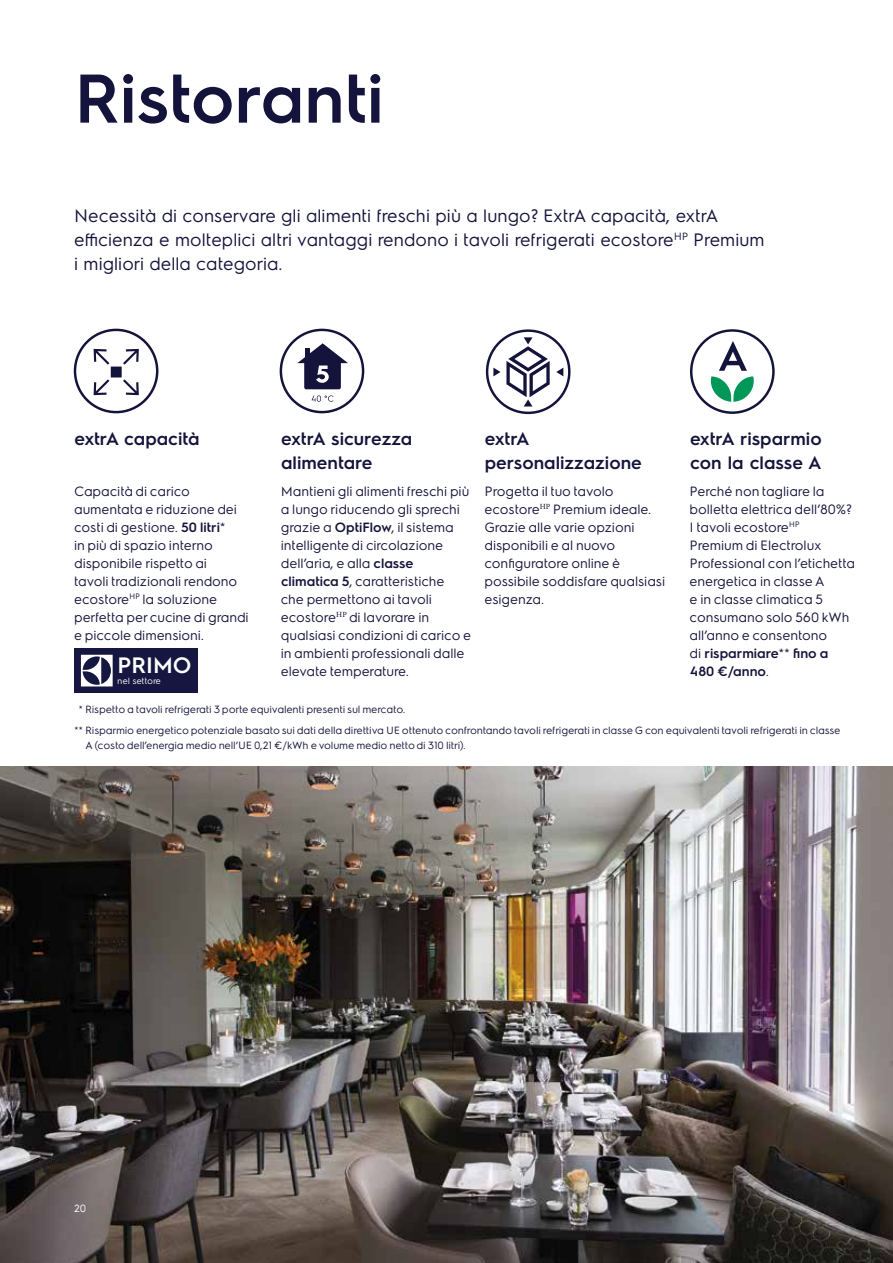
<style>
.page{position:relative;width:893px;height:1263px;background:#fff}
.page>*{position:absolute;margin:0;border:0;box-sizing:border-box;transform-origin:0 0}
.t1{font:600 69px "Electrolux Sans";color:#14133b}
.t2{font:600 22.35px "Electrolux Sans";color:#fff}
.t3{font:18px/24px "Electrolux Sans";color:#14133b}
.t4{font:600 18px/24px "Electrolux Sans";color:#14133b}
.t5{font:13.5px/18px "Electrolux Sans";color:#14133b}
.t6{font:10.5px/21.8px "Electrolux Sans";color:#14133b}
.t7{font:10.5px "Electrolux Sans";color:#fff}
.t8{font:9px "Electrolux Sans";color:#fff}
.s1{font-weight:600}
</style>
<div class="page">
<img style="left:0;top:766px;width:893px;height:497px">
<div style="left:74px;top:329px;width:84px;height:84px;border:2px solid #14133b;border-radius:50%"></div>
<svg style="left:94px;top:349px;width:45px;height:46px"></svg>
<div style="left:280px;top:329px;width:84px;height:84px;border:2px solid #14133b;border-radius:50%"></div>
<svg style="left:297px;top:343px;width:51px;height:46px"></svg>
<svg style="left:311px;top:395px;width:22px;height:7px"></svg>
<div style="left:690px;top:329px;width:85px;height:85px;border:2px solid #14133b;border-radius:50%"></div>
<svg style="left:711px;top:341px;width:43px;height:61px"></svg>
<div style="left:74px;top:648px;width:124px;height:45px;background:#161741"></div>
<svg style="left:81px;top:655px;width:32px;height:31px"></svg>
<div style="left:486px;top:329px;width:84px;height:85px;border:2px solid #14133b;border-radius:50%"></div>
<svg style="left:493px;top:368px;width:7px;height:8px"></svg>
<svg style="left:556px;top:368px;width:7px;height:8px"></svg>
<svg style="left:506px;top:337px;width:44px;height:69px"></svg>
<h1 class="t1" style="left:74px;top:50px;width:311px">Ristoranti</h1>
<h3 class="t3" style="left:74px;top:203px;width:692px">Necessità di conservare gli alimenti freschi più a lungo? ExtrA capacità, extrA efficienza e molteplici altri vantaggi rendono i tavoli refrigerati ecostore<sup>HP</sup> Premium i migliori della categoria.</h3>
<h3 class="t4" style="left:74px;top:426px;width:127px">extrA capacità</h3>
<h3 class="t4" style="left:281px;top:426px;width:133px">extrA sicurezza alimentare</h3>
<h3 class="t4" style="left:690px;top:426px;width:133px">extrA risparmio con la classe A</h3>
<h3 class="t4" style="left:485px;top:426px;width:159px">extrA personalizzazione</h3>
<p class="t5" style="left:74px;top:481px;width:176px">Capacità di carico aumentata e riduzione dei costi di gestione. <span class="s1">50 litri</span>*<br>in più di spazio interno disponibile rispetto ai<br>tavoli tradizionali rendono ecostore<sup>HP</sup> la soluzione perfetta per cucine di grandi e piccole dimensioni.</p>
<p class="t5" style="left:281px;top:481px;width:192px">Mantieni gli alimenti freschi più a lungo riducendo gli sprechi grazie a <span class="s1">OptiFlow</span>, il sistema intelligente di circolazione dell’aria, e alla <span class="s1">classe climatica 5</span>, caratteristiche<br>che permettono ai tavoli ecostore<sup>HP</sup> di lavorare in qualsiasi condizioni di carico e in ambienti professionali dalle elevate temperature.</p>
<p class="t5" style="left:690px;top:481px;width:167px">Perché non tagliare la bolletta elettrica dell’80%?<br>I tavoli ecostore<sup>HP<br></sup>Premium di Electrolux<br>Professional con l’etichetta energetica in classe A<br>e in classe climatica 5 consumano solo 560 kWh all’anno e consentono<br>di <span class="s1">risparmiare</span>** <span class="s1">fino a<br>480 €/anno</span>.</p>
<p class="t5" style="left:485px;top:481px;width:182px">Progetta il tuo tavolo ecostore<sup>HP</sup> Premium ideale.<br>Grazie alle varie opzioni disponibili e al nuovo configuratore online è possibile soddisfare qualsiasi esigenza.</p>
<h2 class="t2" style="left:118px;top:650px;width:75px">PRIMO</h2>
<p class="t8" style="left:118px;top:674px;width:45px">nel settore</p>
<p class="t6" style="left:74px;top:697px;width:768px;text-indent:4px">* Rispetto a tavoli refrigerati 3 porte equivalenti presenti sul mercato.<br>** Risparmio energetico potenziale basato sui dati della direttiva UE ottenuto confrontando tavoli refrigerati in classe G con equivalenti tavoli refrigerati in classe</p>
<p class="t6" style="left:86px;top:733px;width:382px">A (costo dell’energia medio nell’UE 0,21 €/kWh e volume medio netto di 310 litri).</p>
<p class="t7" style="left:74px;top:1201px;width:13px">20</p>
</div>
